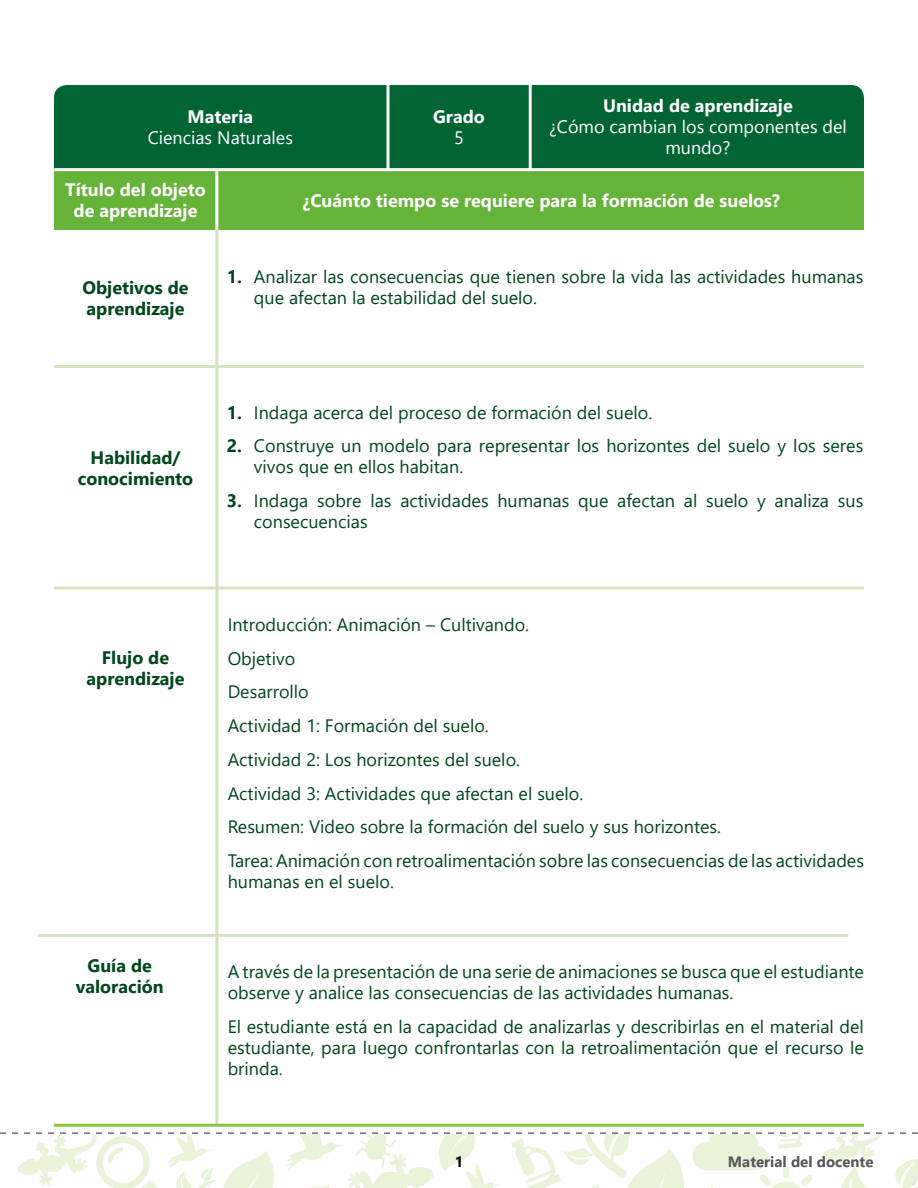
<style>
.page{position:relative;width:918px;height:1188px;background:#fff}
.page>*{position:absolute;margin:0;border:0;box-sizing:border-box;transform-origin:0 0}
.t1{font:18px/33.8px "Segoe UI";color:#00471d}
.t2{font:700 18px/21px "Segoe UI";color:#fff;text-align:center}
.t3{font:700 18px/21px "Segoe UI";color:#00471d;text-align:center}
.t4{font:18px/21px "Segoe UI";color:#fff;text-align:center}
.t5{font:700 15px "Segoe UI";color:#575756}
.t6{font:700 15px "Segoe UI";color:#000}
.s1{font-weight:700}
</style>
<div class="page">
<svg style="left:0;top:1132px;width:918px;height:56px"></svg>
<div style="left:54px;top:85px;width:810px;height:97px;background:#006533;border-radius:13px"></div>
<div style="left:54px;top:170px;width:810px;height:60px;background:#65b338"></div>
<hr style="left:54px;top:168px;width:810px;height:3px;background:#fff">
<hr style="left:215px;top:230px;width:3px;height:895px;background:#d4e3c2">
<hr style="left:54px;top:365px;width:810px;height:3px;background:#d4e3c2">
<hr style="left:54px;top:587px;width:810px;height:3px;background:#d4e3c2">
<hr style="left:38px;top:934px;width:810px;height:3px;background:#d4e3c2">
<hr style="left:54px;top:1124px;width:810px;height:3px;background:#8cc440">
<hr style="left:215px;top:171px;width:3px;height:59px;background:#fff">
<hr style="left:529px;top:85px;width:3px;height:85px;background:#fff">
<hr style="left:386px;top:85px;width:3px;height:85px;background:#fff">
<p class="t2" style="left:603px;top:95px;width:191px">Unidad de aprendizaje</p>
<p class="t4" style="left:549px;top:116px;width:300px">¿Cómo cambian los componentes del mundo?</p>
<p class="t2" style="left:188px;top:106px;width:67px">Materia</p>
<p class="t4" style="left:148px;top:126px;width:147px">Ciencias Naturales</p>
<p class="t2" style="left:65px;top:179px;width:142px">Título del objeto de aprendizaje</p>
<p class="t2" style="left:302px;top:190px;width:479px">¿Cuánto tiempo se requiere para la formación de suelos?</p>
<p class="t2" style="left:433px;top:106px;width:53px">Grado</p>
<p class="t4" style="left:454px;top:126px;width:11px">5</p>
<p class="t3" style="left:82px;top:277px;width:108px;text-align:left">Objetivos de aprendizaje</p>
<p class="t3" style="left:78px;top:447px;width:117px">Habilidad/ conocimiento</p>
<p class="t1" style="left:254px;top:266px;width:611px;line-height:21px;text-indent:-27px"><span class="s1">1.</span> Analizar las consecuencias que tienen sobre la vida las actividades humanas que afectan la estabilidad del suelo.</p>
<p class="t1" style="left:227px;top:395px;width:427px"><span class="s1">1.</span> Indaga acerca del proceso de formación del suelo.</p>
<p class="t1" style="left:254px;top:435px;width:611px;line-height:21px;text-indent:-27px"><span class="s1">2.</span> Construye un modelo para representar los horizontes del suelo y los seres vivos que en ellos habitan.</p>
<p class="t1" style="left:254px;top:490px;width:611px;line-height:21px;text-indent:-27px"><span class="s1">3.</span> Indaga sobre las actividades humanas que afectan al suelo y analiza sus consecuencias</p>
<p class="t3" style="left:87px;top:647px;width:99px">Flujo de aprendizaje</p>
<p class="t3" style="left:76px;top:955px;width:89px">Guía de valoración</p>
<p class="t1" style="left:228px;top:607px;width:638px">Introducción: Animación – Cultivando.<br>Objetivo<br>Desarrollo<br>Actividad 1: Formación del suelo.<br>Actividad 2: Los horizontes del suelo.<br>Actividad 3: Actividades que afectan el suelo.<br>Resumen: Video sobre la formación del suelo y sus horizontes.<br>Tarea: Animación con retroalimentación sobre las consecuencias de las actividades</p>
<p class="t1" style="left:228px;top:864px;width:168px">humanas en el suelo.</p>
<p class="t1" style="left:228px;top:961px;width:638px;line-height:21px">A través de la presentación de una serie de animaciones se busca que el estudiante observe y analice las consecuencias de las actividades humanas.</p>
<p class="t1" style="left:228px;top:1016px;width:638px;line-height:21px;text-align:justify">El estudiante está en la capacidad de analizarlas y describirlas en el material del estudiante, para luego confrontarlas con la retroalimentación que el recurso le brinda.</p>
<p class="t6" style="left:455px;top:1150px;width:10px">1</p>
<p class="t5" style="left:728px;top:1149px;width:147px">Material del docente</p>
</div>
